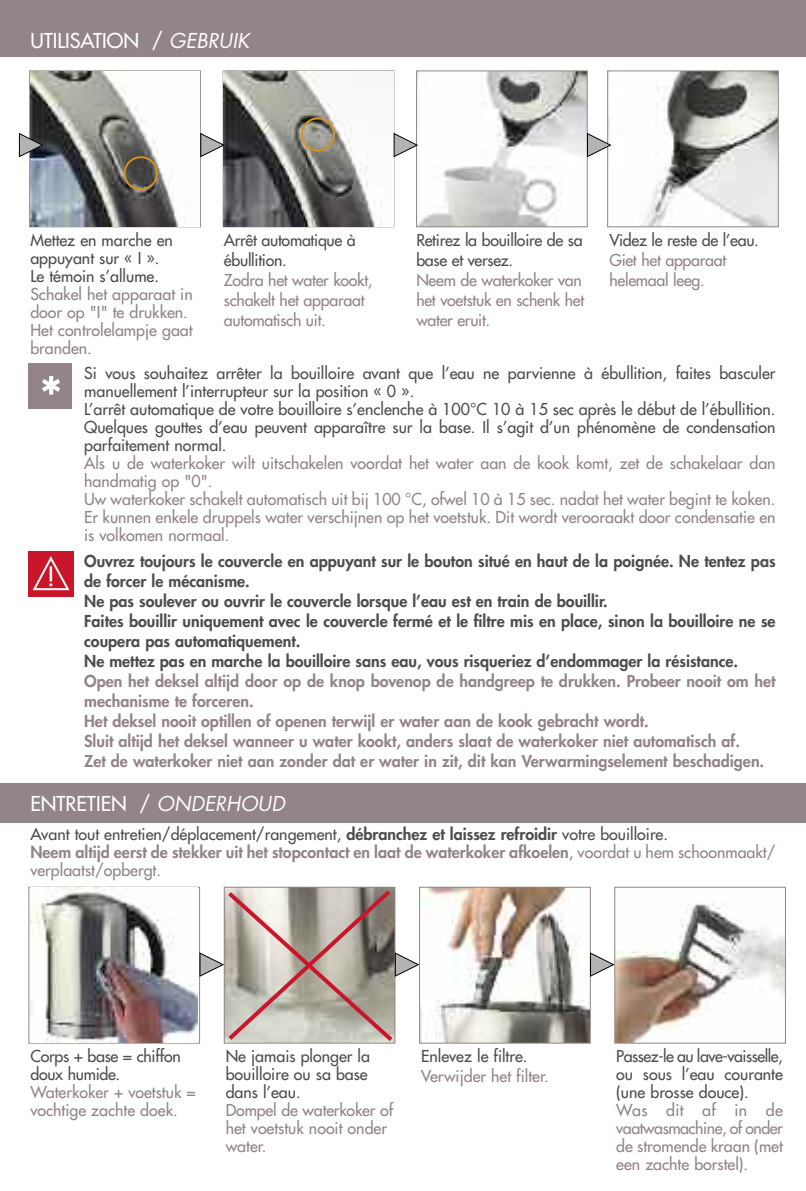
<style>
.page{position:relative;width:806px;height:1191px;background:#fff}
.page>*{position:absolute;margin:0;border:0;box-sizing:border-box;transform-origin:0 0}
.t1{font:60px "Futura";color:#fff}
.t2{font:26px "Futura";color:#fff}
.t3{font:20px "Futura";color:#fff}
.t4{font:16px/18px "Futura";color:#928487}
.t5{font:16px/18px "Futura";color:#4d4d4d}
.t6{font:800 16px/20px "Futura";color:#928487}
.t7{font:800 16px/20px "Futura";color:#4d4d4d}
.t8{font:16px/20px "Futura";letter-spacing:-.02em;color:#928487}
.t9{font:16px/20px "Futura";letter-spacing:-.02em;color:#4d4d4d}
.s1{font-style:italic}
.s2{font-weight:400;color:#4d4d4d}
.s3{color:#4d4d4d}
.s4{font-weight:400}
</style>
<div class="page">
<div style="left:0;top:0;width:805px;height:57px;background:#928487"></div>
<div style="left:0;top:783px;width:805px;height:40px;background:#928487"></div>
<div style="left:29px;top:70px;width:172px;height:157px;border:1px solid #928487"></div>
<img style="left:30px;top:71px;width:170px;height:155px">
<svg style="left:19px;top:133px;width:24px;height:24px"></svg>
<div style="left:222px;top:70px;width:172px;height:157px;border:1px solid #928487"></div>
<img style="left:223px;top:71px;width:170px;height:155px">
<svg style="left:200px;top:133px;width:25px;height:24px"></svg>
<img style="left:418px;top:72px;width:167px;height:153px">
<div style="left:416px;top:70px;width:171px;height:157px;border:1px solid #928487"></div>
<img style="left:608px;top:72px;width:168px;height:153px">
<div style="left:606px;top:70px;width:172px;height:157px;border:1px solid #928487"></div>
<svg style="left:393px;top:133px;width:25px;height:24px"></svg>
<svg style="left:586px;top:133px;width:25px;height:24px"></svg>
<div style="left:28px;top:886px;width:172px;height:157px;border:1px solid #928487"></div>
<img style="left:31px;top:887px;width:167px;height:155px">
<div style="left:28px;top:363px;width:44px;height:46px;background:#928487"></div>
<div style="left:28px;top:551px;width:46px;height:45px;background:#ca162b"></div>
<svg style="left:33px;top:556px;width:36px;height:34px"></svg>
<img style="left:421px;top:888px;width:167px;height:153px">
<div style="left:419px;top:886px;width:171px;height:157px;border:1px solid #928487"></div>
<svg style="left:199px;top:886px;width:220px;height:158px"></svg>
<img style="left:616px;top:903px;width:167px;height:138px">
<div style="left:614px;top:886px;width:171px;height:157px;border:1px solid #928487"></div>
<svg style="left:589px;top:952px;width:25px;height:25px"></svg>
<svg style="left:124px;top:156px;width:34px;height:34px"></svg>
<svg style="left:300px;top:117px;width:35px;height:35px"></svg>
<p class="t3" style="left:30px;top:30px;width:220px">UTILISATION / <span class="s1">GEBRUIK</span></p>
<p class="t5" style="left:30px;top:232px;width:144px">Mettez en marche en appuyant sur « I ».<br>Le témoin s’allume.</p>
<p class="t4" style="left:30px;top:286px;width:164px">Schakel het apparaat in door op "I" te drukken.<br>Het controlelampje gaat branden.</p>
<p class="t5" style="left:224px;top:231px;width:133px;line-height:20px">Arrêt automatique à ébullition.</p>
<p class="t4" style="left:224px;top:271px;width:150px;line-height:20px">Zodra het water kookt, schakelt het apparaat automatisch uit.</p>
<p class="t9" style="left:416px;top:231px;width:168px">Retirez la bouilloire de sa base et versez.</p>
<p class="t8" style="left:416px;top:271px;width:169px">Neem de waterkoker van het voetstuk en schenk het water eruit.</p>
<p class="t5" style="left:609px;top:232px;width:151px">Videz le reste de l’eau.</p>
<p class="t4" style="left:609px;top:251px;width:118px;line-height:20px">Giet het apparaat helemaal leeg.</p>
<h1 class="t1" style="left:38px;top:369px;width:27px">*</h1>
<h2 class="t2" style="left:47px;top:564px;width:10px">!</h2>
<p class="t5" style="left:84px;top:365px;width:692px">Si vous souhaitez arrêter la bouilloire avant que l’eau ne parvienne à ébullition, faites basculer manuellement l’interrupteur sur la position « 0 ».<br>L’arrêt automatique de votre bouilloire s’enclenche à 100°C 10 à 15 sec après le début de l’ébullition.<br>Quelques gouttes d’eau peuvent apparaître sur la base. Il s’agit d’un phénomène de condensation parfaitement normal.</p>
<p class="t4" style="left:84px;top:455px;width:692px">Als u de waterkoker wilt uitschakelen voordat het water aan de kook komt, zet de schakelaar dan handmatig op "0".<br>Uw waterkoker schakelt automatisch uit bij 100 °C, ofwel 10 à 15 sec. nadat het water begint te koken.<br>Er kunnen enkele druppels water verschijnen op het voetstuk. Dit wordt verooraakt door condensatie en is volkomen normaal.</p>
<p class="t7" style="left:84px;top:552px;width:692px">Ouvrez toujours le couvercle en appuyant sur le bouton situé en haut de la poignée. Ne tentez pas de forcer le mécanisme.<br>Ne pas soulever ou ouvrir le couvercle lorsque l’eau est en train de bouillir.<br>Faites bouillir uniquement avec le couvercle fermé et le filtre mis en place, sinon la bouilloire ne se coupera pas automatiquement.<br>Ne mettez pas en marche la bouilloire sans eau, vous risqueriez d’endommager la résistance.</p>
<p class="t6" style="left:84px;top:672px;width:692px">Open het deksel altijd door op de knop bovenop de handgreep te drukken. Probeer nooit om het mechanisme te forceren.<br>Het deksel nooit optillen of openen terwijl er water aan de kook gebracht wordt.<br>Sluit altijd het deksel wanneer u water kookt, anders slaat de waterkoker niet automatisch af.<br>Zet de waterkoker niet aan zonder dat er water in zit, dit kan Verwarmingselement beschadigen.</p>
<p class="t3" style="left:30px;top:793px;width:256px">ENTRETIEN / <span class="s1">ONDERHOUD</span></p>
<p class="t6" style="left:30px;top:826px;width:746px;line-height:18px"><span class="s2">Avant tout entretien/déplacement/rangement,</span> <span class="s3">débranchez et laissez refroidir</span> <span class="s2">votre bouilloire.<br></span>Neem altijd eerst de stekker uit het stopcontact en laat de waterkoker afkoelen<span class="s4">, voordat u hem schoonmaakt/ verplaatst/opbergt.</span></p>
<p class="t5" style="left:30px;top:1048px;width:152px">Corps + base = chiffon doux humide.</p>
<p class="t4" style="left:30px;top:1084px;width:167px">Waterkoker + voetstuk = vochtige zachte doek.</p>
<p class="t5" style="left:225px;top:1048px;width:146px">Ne jamais plonger la bouilloire ou sa base dans l’eau.</p>
<p class="t4" style="left:225px;top:1102px;width:169px">Dompel de waterkoker of het voetstuk nooit onder water.</p>
<p class="t5" style="left:421px;top:1048px;width:108px">Enlevez le filtre.</p>
<p class="t4" style="left:421px;top:1068px;width:129px">Verwijder het filter.</p>
<p class="t5" style="left:616px;top:1048px;width:168px;text-align:justify">Passez-le au lave-vaisselle, ou sous l’eau courante (une brosse douce).</p>
<p class="t4" style="left:616px;top:1102px;width:168px;text-align:justify">Was dit af in de vaatwasmachine, of onder de stromende kraan (met een zachte borstel).</p>
</div>
